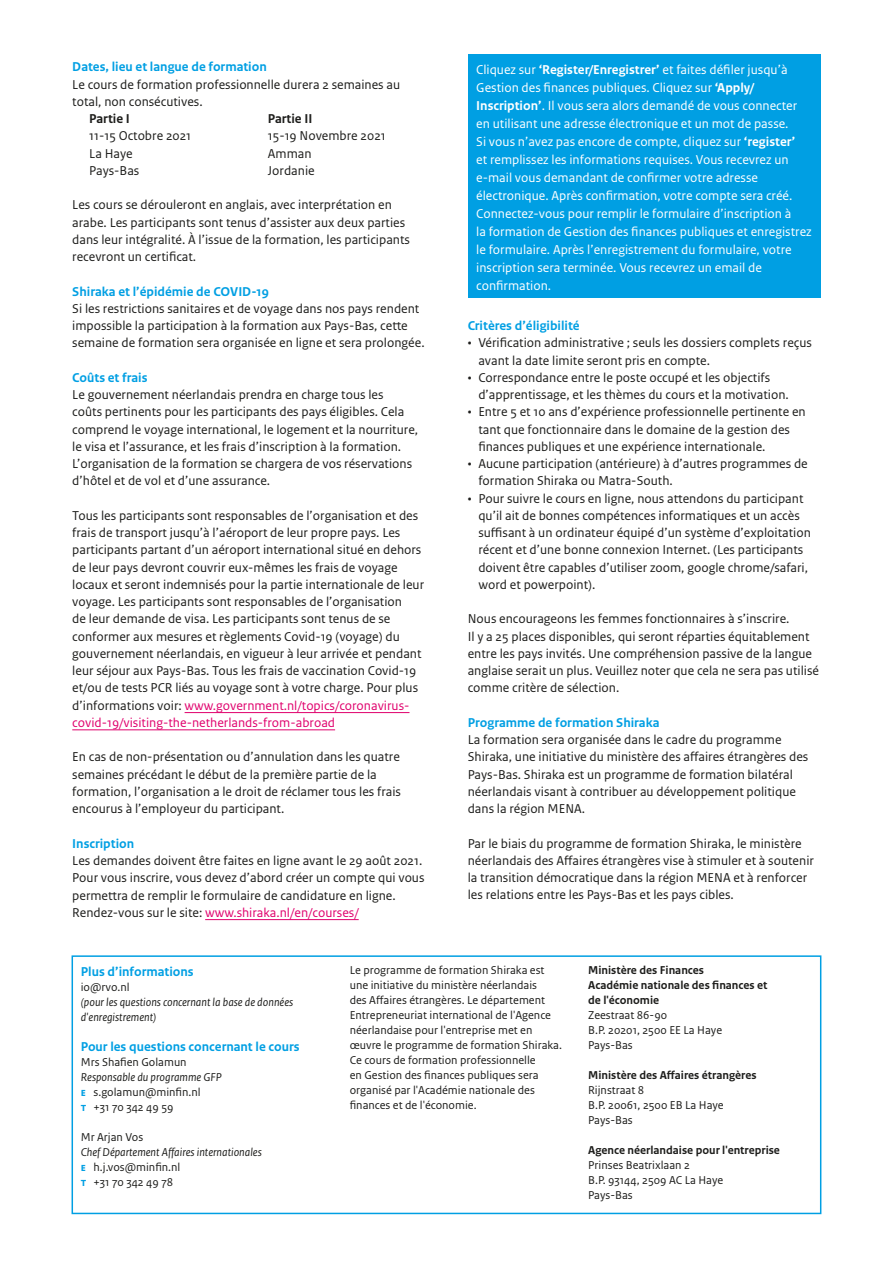
<style>
.page{position:relative;width:893px;height:1263px;background:#fff}
.page>*{position:absolute;margin:0;border:0;box-sizing:border-box;transform-origin:0 0}
.t1{font:13.5px/17.2px "Rijksoverheid Sans Text";color:#1d1d1b}
.t2{font:13.5px/18px "Rijksoverheid Sans Text";color:#fff}
.t3{font:700 13.5px "Rijksoverheid Sans Text";color:#009fe3}
.t4{font:700 13.5px "Rijksoverheid Sans Text";color:#1d1d1b}
.t5{font:12px/15px "Rijksoverheid Sans Text";color:#1d1d1b}
.t6{font:italic 12px/15px "Rijksoverheid Sans Text";color:#1d1d1b}
.t7{font:700 12px/15px "Rijksoverheid Sans Text";color:#1d1d1b}
.s1{color:#e0006d}
.s2{font-weight:700}
.s3{font-style:italic}
.s4{font-weight:700;color:#009fe3}
.s5{font-weight:700;font-style:normal;color:#009fe3}
.s6{font-style:normal}
</style>
<div class="page">
<hr style="left:185px;top:712px;width:224px;height:1px;background:#e0006d">
<hr style="left:72px;top:729px;width:263px;height:1px;background:#e0006d">
<hr style="left:205px;top:919px;width:154px;height:1px;background:#e0006d">
<div style="left:468px;top:54px;width:353px;height:244px;background:#009fe3"></div>
<div style="left:72px;top:955px;width:749px;height:259px;border:2px solid #009fe3"></div>
<p class="t3" style="left:72px;top:59px;width:196px">Dates, lieu et langue de formation</p>
<p class="t1" style="left:72px;top:76px;width:329px">Le cours de formation professionnelle durera 2 semaines au total, non consécutives.</p>
<p class="t4" style="left:89px;top:111px;width:42px">Partie I</p>
<p class="t4" style="left:268px;top:111px;width:46px">Partie II</p>
<p class="t1" style="left:89px;top:127px;width:103px">11-15 Octobre 2021</p>
<p class="t1" style="left:268px;top:127px;width:119px">15-19 Novembre 2021</p>
<p class="t1" style="left:89px;top:145px;width:45px">La Haye</p>
<p class="t1" style="left:268px;top:145px;width:45px">Amman</p>
<p class="t1" style="left:89px;top:162px;width:52px">Pays-Bas</p>
<p class="t1" style="left:268px;top:162px;width:48px">Jordanie</p>
<p class="t1" style="left:72px;top:196px;width:339px">Les cours se dérouleront en anglais, avec interprétation en arabe. Les participants sont tenus d’assister aux deux parties dans leur intégralité. À l’issue de la formation, les participants recevront un certificat.</p>
<p class="t3" style="left:72px;top:284px;width:198px">Shiraka et l’épidémie de COVID-19</p>
<p class="t1" style="left:72px;top:300px;width:354px">Si les restrictions sanitaires et de voyage dans nos pays rendent impossible la participation à la formation aux Pays-Bas, cette semaine de formation sera organisée en ligne et sera prolongée.</p>
<p class="t3" style="left:72px;top:370px;width:77px">Coûts et frais</p>
<p class="t1" style="left:72px;top:386px;width:347px">Le gouvernement néerlandais prendra en charge tous les<br>coûts pertinents pour les participants des pays éligibles. Cela comprend le voyage international, le logement et la nourriture, le visa et l’assurance, et les frais d’inscription à la formation.<br>L’organisation de la formation se chargera de vos réservations d’hôtel et de vol et d’une assurance.</p>
<p class="t1" style="left:72px;top:507px;width:353px">Tous les participants sont responsables de l’organisation et des frais de transport jusqu’à l’aéroport de leur propre pays. Les participants partant d’un aéroport international situé en dehors de leur pays devront couvrir eux-mêmes les frais de voyage locaux et seront indemnisés pour la partie internationale de leur voyage. Les participants sont responsables de l’organisation<br>de leur demande de visa. Les participants sont tenus de se conformer aux mesures et règlements Covid-19 (voyage) du gouvernement néerlandais, en vigueur à leur arrivée et pendant leur séjour aux Pays-Bas. Tous les frais de vaccination Covid-19 et/ou de tests PCR liés au voyage sont à votre charge. Pour plus d’informations voir: <span class="s1">www.government.nl/topics/coronavirus&shy;covid-19/visiting-the-netherlands-from-abroad</span></p>
<p class="t1" style="left:72px;top:749px;width:330px">En cas de non-présentation ou d’annulation dans les quatre semaines précédant le début de la première partie de la formation, l’organisation a le droit de réclamer tous les frais encourus à l’employeur du participant.</p>
<p class="t3" style="left:72px;top:836px;width:63px">Inscription</p>
<p class="t1" style="left:72px;top:852px;width:354px">Les demandes doivent être faites en ligne avant le 29 août 2021.<br>Pour vous inscrire, vous devez d’abord créer un compte qui vous permettra de remplir le formulaire de candidature en ligne.<br>Rendez-vous sur le site: <span class="s1">www.shiraka.nl/en/courses/</span></p>
<p class="t2" style="left:476px;top:61px;width:337px">Cliquez sur <span class="s2">‘Register/Enregistrer’</span> et faites défiler jusqu’à Gestion des finances publiques. Cliquez sur <span class="s2">‘Apply/ Inscription’</span>. Il vous sera alors demandé de vous connecter en utilisant une adresse électronique et un mot de passe.<br>Si vous n’avez pas encore de compte, cliquez sur <span class="s2">‘register’<br></span>et remplissez les informations requises. Vous recevrez un e-mail vous demandant de confirmer votre adresse électronique. Après confirmation, votre compte sera créé.<br>Connectez-vous pour remplir le formulaire d’inscription à<br>la formation de Gestion des finances publiques et enregistrez le formulaire. Après l’enregistrement du formulaire, votre inscription sera terminée. Vous recevrez un email de confirmation.</p>
<p class="t3" style="left:468px;top:318px;width:113px">Critères d’éligibilité</p>
<p class="t1" style="left:478px;top:334px;width:335px;text-indent:-11px">• Vérification administrative ; seuls les dossiers complets reçus avant la date limite seront pris en compte.</p>
<p class="t1" style="left:478px;top:369px;width:312px;text-indent:-11px">• Correspondance entre le poste occupé et les objectifs d’apprentissage, et les thèmes du cours et la motivation.</p>
<p class="t1" style="left:478px;top:403px;width:329px;text-indent:-11px">• Entre 5 et 10 ans d’expérience professionnelle pertinente en tant que fonctionnaire dans le domaine de la gestion des finances publiques et une expérience internationale.</p>
<p class="t1" style="left:478px;top:455px;width:331px;text-indent:-11px">• Aucune participation (antérieure) à d’autres programmes de formation Shiraka ou Matra-South.</p>
<p class="t1" style="left:478px;top:490px;width:334px;text-indent:-11px">• Pour suivre le cours en ligne, nous attendons du participant qu’il ait de bonnes compétences informatiques et un accès suffisant à un ordinateur équipé d’un système d’exploitation récent et d’une bonne connexion Internet. (Les participants doivent être capables d’utiliser zoom, google chrome/safari, word et powerpoint).</p>
<p class="t1" style="left:468px;top:610px;width:353px">Nous encourageons les femmes fonctionnaires à s’inscrire.<br>Il y a 25 places disponibles, qui seront réparties équitablement entre les pays invités. Une compréhension passive de la langue anglaise serait un plus. Veuillez noter que cela ne sera pas utilisé comme critère de sélection.</p>
<p class="t3" style="left:468px;top:715px;width:193px">Programme de formation Shiraka</p>
<p class="t1" style="left:468px;top:731px;width:342px">La formation sera organisée dans le cadre du programme Shiraka, une initiative du ministère des affaires étrangères des Pays-Bas. Shiraka est un programme de formation bilatéral néerlandais visant à contribuer au développement politique dans la région MENA.</p>
<p class="t1" style="left:468px;top:835px;width:348px">Par le biais du programme de formation Shiraka, le ministère néerlandais des Affaires étrangères vise à stimuler et à soutenir la transition démocratique dans la région MENA et à renforcer les relations entre les Pays-Bas et les pays cibles.</p>
<p class="t3" style="left:81px;top:963px;width:114px">Plus d’informations</p>
<p class="t5" style="left:81px;top:979px;width:50px">io@rvo.nl</p>
<p class="t6" style="left:81px;top:994px;width:214px">(pour les questions concernant la base de données d'enregistrement)</p>
<p class="t3" style="left:81px;top:1038px;width:220px">Pour les questions concernant le cours</p>
<p class="t5" style="left:81px;top:1054px;width:107px">Mrs Shafien Golamun</p>
<p class="t5" style="left:81px;top:1069px;width:143px"><span class="s3">Responsable du programme GFP<br></span><span class="s4">E</span> s.golamun@minfin.nl<br><span class="s4">t</span> +31 70 342 49 59</p>
<p class="t5" style="left:81px;top:1129px;width:64px">Mr Arjan Vos</p>
<p class="t6" style="left:81px;top:1144px;width:182px">Chef Département Affaires internationales<br><span class="s5">E</span> <span class="s6">h.j.vos@minfin.nl<br></span><span class="s5">t</span> <span class="s6">+31 70 342 49 78</span></p>
<p class="t5" style="left:350px;top:963px;width:214px">Le programme de formation Shiraka est une initiative du ministère néerlandais<br>des Affaires étrangères. Le département Entrepreneuriat international de l'Agence néerlandaise pour l'entreprise met en œuvre le programme de formation Shiraka.<br>Ce cours de formation professionnelle<br>en Gestion des finances publiques sera organisé par l'Académie nationale des finances et de l'économie.</p>
<p class="t7" style="left:588px;top:963px;width:181px">Ministère des Finances<br>Académie nationale des finances et de l'économie</p>
<p class="t5" style="left:588px;top:1008px;width:135px">Zeestraat 86-90<br>B.P. 20201, 2500 EE La Haye<br>Pays-Bas</p>
<p class="t7" style="left:588px;top:1068px;width:170px">Ministère des Affaires étrangères</p>
<p class="t5" style="left:588px;top:1083px;width:137px">Rijnstraat 8<br>B.P. 20061, 2500 EB La Haye<br>Pays-Bas</p>
<p class="t7" style="left:588px;top:1143px;width:193px">Agence néerlandaise pour l'entreprise</p>
<p class="t5" style="left:588px;top:1158px;width:137px">Prinses Beatrixlaan 2<br>B.P. 93144, 2509 AC La Haye<br>Pays-Bas</p>
</div>
